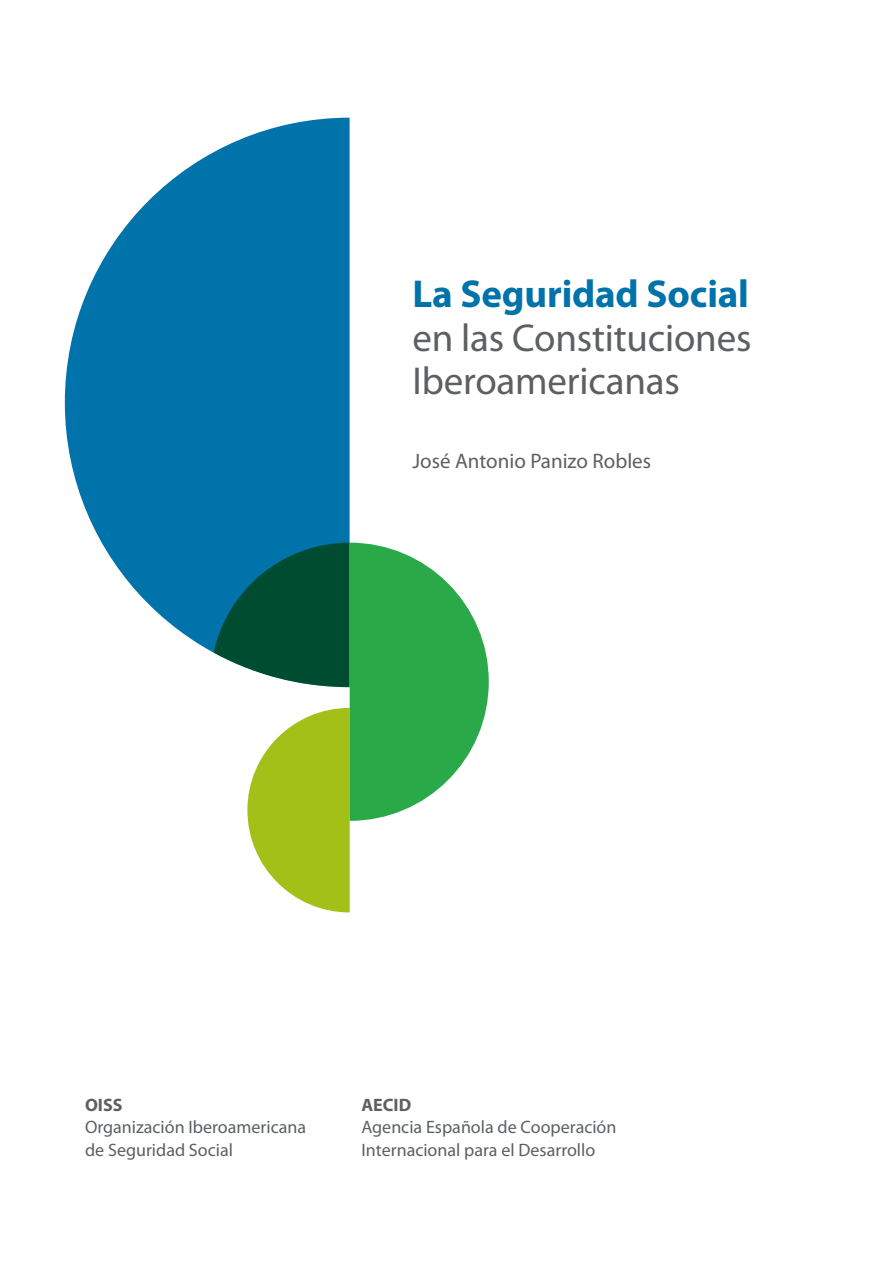
<style>
.page{position:relative;width:893px;height:1263px;background:#fff}
.page>*{position:absolute;margin:0;border:0;box-sizing:border-box;transform-origin:0 0}
.t1{font:39px/43.5px "Myriad Pro";letter-spacing:-.005em;color:#5c6062;text-align:justify}
.t2{font:21px "Myriad Pro";color:#5c6062}
.t3{font:18px/22.5px "Myriad Pro";color:#5c6062}
.t4{font:700 18px "Myriad Pro";color:#5c6062}
.s1{font-weight:700;color:#0073aa}
</style>
<div class="page">
<svg style="left:65px;top:118px;width:285px;height:535px;fill:#0073aa"></svg>
<svg style="left:214px;top:543px;width:275px;height:369px"></svg>
<p class="t1" style="left:412px;top:273px;width:341px"><span class="s1">La Seguridad Social </span>en las Constituciones Iberoamericanas</p>
<p class="t2" style="left:412px;top:449px;width:240px">José Antonio Panizo Robles</p>
<p class="t4" style="left:85px;top:1093px;width:39px">OISS</p>
<p class="t3" style="left:85px;top:1116px;width:223px">Organización Iberoamericana de Seguridad Social</p>
<p class="t4" style="left:361px;top:1093px;width:51px">AECID</p>
<p class="t3" style="left:361px;top:1116px;width:257px">Agencia Española de Cooperación<br>Internacional para el Desarrollo</p>
</div>
